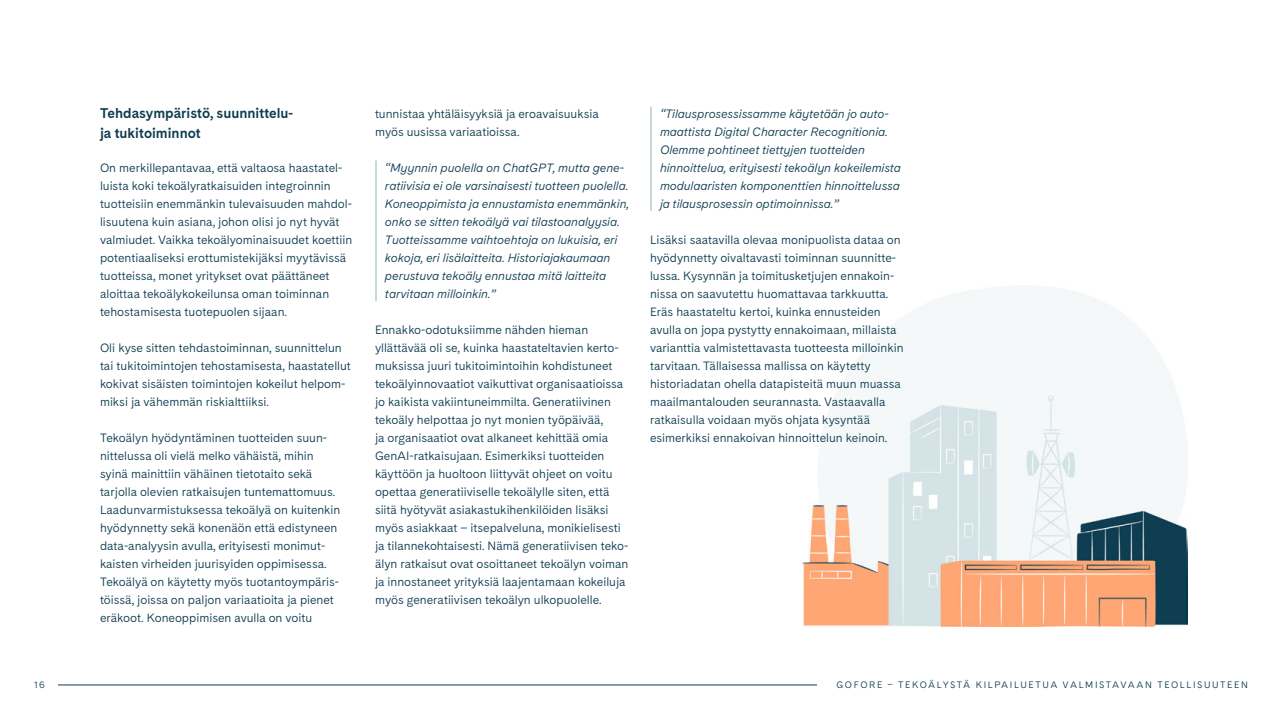
<style>
.page{position:relative;width:1280px;height:720px;background:#fff}
.page>*{position:absolute;margin:0;border:0;box-sizing:border-box;transform-origin:0 0}
.t1{font:700 14px/20px "Cadiz";color:#0f3d51}
.Leipäteksti{font:12px/18px "Cadiz";color:#0f3d51}
.t2{font:italic 12px/18px "Cadiz";color:#0f3d51}
.t3{font:9.3px "Cadiz";letter-spacing:.17em;color:#0f3d51}
</style>
<div class="page">
<img style="left:803px;top:285px;width:385px;height:342px">
<hr style="left:376px;top:161px;width:1px;height:140px;background:#91b0b8">
<hr style="left:650px;top:107px;width:2px;height:104px;background:#91b0b8">
<hr style="left:58px;top:685px;width:759px;height:1px;background:#0f3d51">
<h3 class="t1" style="left:100px;top:103px;width:195px">Tehdasympäristö, suunnittelu&shy;ja tukitoiminnot</h3>
<p class="Leipäteksti" style="left:100px;top:159px;width:254px">On merkillepantavaa, että valtaosa haastatel&shy;luista koki tekoälyratkaisuiden integroinnin tuotteisiin enemmänkin tulevaisuuden mahdol&shy;lisuutena kuin asiana, johon olisi jo nyt hyvät valmiudet. Vaikka tekoälyominaisuudet koettiin potentiaaliseksi erottumistekijäksi myytävissä tuotteissa, monet yritykset ovat päättäneet aloittaa tekoälykokeilunsa oman toiminnan tehostamisesta tuotepuolen sijaan.</p>
<p class="Leipäteksti" style="left:100px;top:339px;width:252px">Oli kyse sitten tehdastoiminnan, suunnittelun tai tukitoimintojen tehostamisesta, haastatellut kokivat sisäisten toimintojen kokeilut helpom&shy;miksi ja vähemmän riskialttiiksi.</p>
<p class="Leipäteksti" style="left:100px;top:429px;width:242px">Tekoälyn hyödyntäminen tuotteiden suun&shy;nittelussa oli vielä melko vähäistä, mihin syinä mainittiin vähäinen tietotaito sekä tarjolla olevien ratkaisujen tuntemattomuus.<br>Laadunvarmistuksessa tekoälyä on kuitenkin hyödynnetty sekä konenäön että edistyneen data-analyysin avulla, erityisesti monimut&shy;kaisten virheiden juurisyiden oppimisessa.<br>Tekoälyä on käytetty myös tuotantoympäris&shy;töissä, joissa on paljon variaatioita ja pienet eräkoot. Koneoppimisen avulla on voitu</p>
<p class="Leipäteksti" style="left:375px;top:105px;width:225px">tunnistaa yhtäläisyyksiä ja eroavaisuuksia myös uusissa variaatioissa.</p>
<p class="t2" style="left:385px;top:158px;width:246px">“Myynnin puolella on ChatGPT, mutta gene&shy;ratiivisia ei ole varsinaisesti tuotteen puolella.<br>Koneoppimista ja ennustamista enemmänkin, onko se sitten tekoälyä vai tilastoanalyysia.<br>Tuotteissamme vaihtoehtoja on lukuisia, eri kokoja, eri lisälaitteita. Historiajakaumaan perustuva tekoäly ennustaa mitä laitteita tarvitaan milloinkin.”</p>
<p class="Leipäteksti" style="left:375px;top:321px;width:255px">Ennakko-odotuksiimme nähden hieman yllättävää oli se, kuinka haastateltavien kerto&shy;muksissa juuri tukitoimintoihin kohdistuneet tekoälyinnovaatiot vaikuttivat organisaatioissa jo kaikista vakiintuneimmilta. Generatiivinen tekoäly helpottaa jo nyt monien työpäivää,<br>ja organisaatiot ovat alkaneet kehittää omia GenAI-ratkaisujaan. Esimerkiksi tuotteiden käyttöön ja huoltoon liittyvät ohjeet on voitu opettaa generatiiviselle tekoälylle siten, että siitä hyötyvät asiakastukihenkilöiden lisäksi myös asiakkaat – itsepalveluna, monikielisesti ja tilannekohtaisesti. Nämä generatiivisen teko&shy;älyn ratkaisut ovat osoittaneet tekoälyn voiman ja innostaneet yrityksiä laajentamaan kokeiluja myös generatiivisen tekoälyn ulkopuolelle.</p>
<p class="t2" style="left:660px;top:104px;width:243px">“Tilausprosessissamme käytetään jo auto&shy;maattista Digital Character Recognitionia.<br>Olemme pohtineet tiettyjen tuotteiden hinnoittelua, erityisesti tekoälyn kokeilemista modulaaristen komponenttien hinnoittelussa ja tilausprosessin optimoinnissa.”</p>
<p class="Leipäteksti" style="left:650px;top:231px;width:255px">Lisäksi saatavilla olevaa monipuolista dataa on hyödynnetty oivaltavasti toiminnan suunnitte&shy;lussa. Kysynnän ja toimitusketjujen ennakoin&shy;nissa on saavutettu huomattavaa tarkkuutta.<br>Eräs haastateltu kertoi, kuinka ennusteiden avulla on jopa pystytty ennakoimaan, millaista varianttia valmistettavasta tuotteesta milloinkin tarvitaan. Tällaisessa mallissa on käytetty historiadatan ohella datapisteitä muun muassa maailmantalouden seurannasta. Vastaavalla ratkaisulla voidaan myös ohjata kysyntää esimerkiksi ennakoivan hinnoittelun keinoin.</p>
<p class="t3" style="left:34px;top:678px;width:12px">16</p>
<p class="t3" style="left:836px;top:678px;width:413px">GOFORE – TEKOÄLYSTÄ KILPAILUETUA VALMISTAVAAN TEOLLISUUTEEN</p>
</div>
